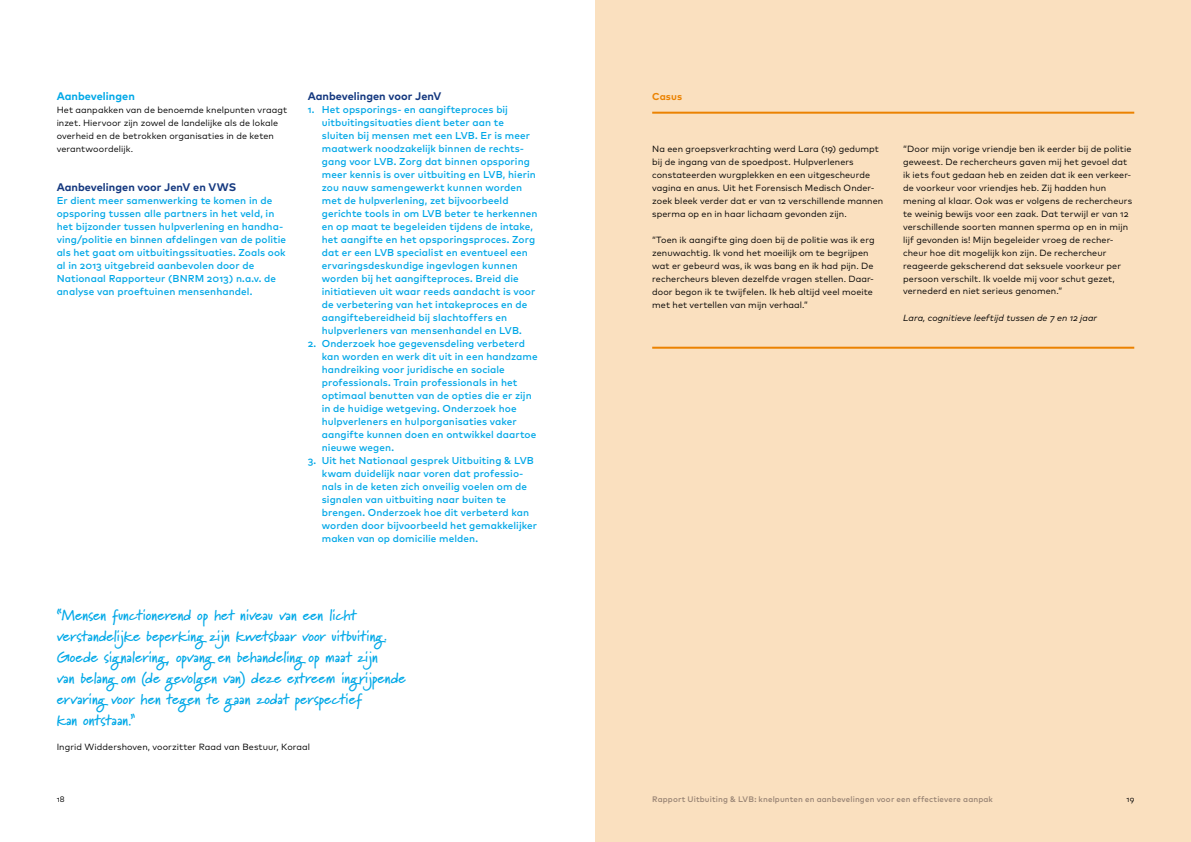
<style>
.page{position:relative;width:1191px;height:842px;background:#fff}
.page>*{position:absolute;margin:0;border:0;box-sizing:border-box;transform-origin:0 0}
.t1{font:700 15px/21px "Marydale";color:#00a8e7}
.t2{font:700 11px "Mark OT";letter-spacing:.005em;color:#14387f}
.t3{font:700 11px "Mark OT";letter-spacing:.005em;color:#00a8e7}
.t4{font:500 10px/13px "Mark OT";letter-spacing:.005em;color:#00a7e7}
.t5{font:700 10px "Mark OT";letter-spacing:.005em;color:#eb8200}
.t6{font:9px/13px "Mark OT";letter-spacing:.01em;color:#000}
.t7{font:italic 9px "Mark OT";letter-spacing:.005em;color:#000}
.t8{font:500 8px "Mark OT";letter-spacing:.015em;color:#968273}
.t9{font:8px "Mark OT";color:#000}
</style>
<div class="page">
<div style="left:595px;top:0;width:596px;height:842px;background:#fae0bf"></div>
<hr style="left:652px;top:112px;width:482px;height:2px;background:#eb8200">
<hr style="left:652px;top:347px;width:482px;height:2px;background:#eb8200">
<p class="t3" style="left:57px;top:88px;width:80px">Aanbevelingen</p>
<p class="t6" style="left:57px;top:103px;width:232px">Het aanpakken van de benoemde knelpunten vraagt inzet. Hiervoor zijn zowel de landelijke als de lokale overheid en de betrokken organisaties in de keten verantwoordelijk.</p>
<p class="t2" style="left:57px;top:179px;width:181px">Aanbevelingen voor JenV en VWS</p>
<p class="t4" style="left:57px;top:193px;width:231px">Er dient meer samenwerking te komen in de opsporing tussen alle partners in het veld, in het bijzonder tussen hulpverlening en handha&shy;ving/politie en binnen afdelingen van de politie als het gaat om uitbuitingssituaties. Zoals ook al in 2013 uitgebreid aanbevolen door de Nationaal Rapporteur (BNRM 2013) n.a.v. de analyse van proeftuinen mensenhandel.</p>
<p class="t2" style="left:308px;top:88px;width:135px">Aanbevelingen voor JenV</p>
<p class="t4" style="left:322px;top:102px;width:217px;text-indent:-14px">1. Het opsporings- en aangifteproces bij uitbuitingsituaties dient beter aan te sluiten bij mensen met een LVB. Er is meer maatwerk noodzakelijk binnen de rechts&shy;gang voor LVB. Zorg dat binnen opsporing meer kennis is over uitbuiting en LVB, hierin zou nauw samengewerkt kunnen worden met de hulpverlening, zet bijvoorbeeld gerichte tools in om LVB beter te herkennen en op maat te begeleiden tijdens de intake, het aangifte en het opsporingsproces. Zorg dat er een LVB specialist en eventueel een ervaringsdeskundige ingevlogen kunnen worden bij het aangifteproces. Breid die initiatieven uit waar reeds aandacht is voor de verbetering van het intakeproces en de aangiftebereidheid bij slachtoffers en hulpverleners van mensenhandel en LVB.</p>
<p class="t4" style="left:322px;top:336px;width:217px;text-indent:-14px">2. Onderzoek hoe gegevensdeling verbeterd kan worden en werk dit uit in een handzame handreiking voor juridische en sociale professionals. Train professionals in het optimaal benutten van de opties die er zijn in de huidige wetgeving. Onderzoek hoe hulpverleners en hulporganisaties vaker aangifte kunnen doen en ontwikkel daartoe nieuwe wegen.</p>
<p class="t4" style="left:322px;top:453px;width:217px;text-indent:-14px">3. Uit het Nationaal gesprek Uitbuiting &amp; LVB kwam duidelijk naar voren dat professio&shy;nals in de keten zich onveilig voelen om de signalen van uitbuiting naar buiten te brengen. Onderzoek hoe dit verbeterd kan worden door bijvoorbeeld het gemakkelijker maken van op domicilie melden.</p>
<p class="t1" style="left:57px;top:604px;width:350px">“Mensen functionerend op het niveau van een licht verstandelijke beperking zijn kwetsbaar voor uitbuiting.<br>Goede signalering, opvang en behandeling op maat zijn<br>van belang om (de gevolgen van) deze extreem ingrijpende ervaring voor hen tegen te gaan zodat perspectief<br>kan ontstaan.”</p>
<p class="t6" style="left:57px;top:740px;width:255px">Ingrid Widdershoven, voorzitter Raad van Bestuur, Koraal</p>
<p class="t5" style="left:652px;top:89px;width:31px">Casus</p>
<p class="t6" style="left:652px;top:142px;width:233px">Na een groepsverkrachting werd Lara (19) gedumpt bij de ingang van de spoedpost. Hulpverleners constateerden wurgplekken en een uitgescheurde vagina en anus. Uit het Forensisch Medisch Onder&shy;zoek bleek verder dat er van 12 verschillende mannen sperma op en in haar lichaam gevonden zijn.</p>
<p class="t6" style="left:652px;top:233px;width:224px">“Toen ik aangifte ging doen bij de politie was ik erg zenuwachtig. Ik vond het moeilijk om te begrijpen wat er gebeurd was, ik was bang en ik had pijn. De rechercheurs bleven dezelfde vragen stellen. Daar&shy;door begon ik te twijfelen. Ik heb altijd veel moeite met het vertellen van mijn verhaal.”</p>
<p class="t6" style="left:903px;top:142px;width:230px">“Door mijn vorige vriendje ben ik eerder bij de politie geweest. De rechercheurs gaven mij het gevoel dat ik iets fout gedaan heb en zeiden dat ik een verkeer&shy;de voorkeur voor vriendjes heb. Zij hadden hun mening al klaar. Ook was er volgens de rechercheurs te weinig bewijs voor een zaak. Dat terwijl er van 12 verschillende soorten mannen sperma op en in mijn lijf gevonden is! Mijn begeleider vroeg de recher&shy;cheur hoe dit mogelijk kon zijn. De rechercheur reageerde gekscherend dat seksuele voorkeur per persoon verschilt. Ik voelde mij voor schut gezet, vernederd en niet serieus genomen.”</p>
<p class="t7" style="left:903px;top:312px;width:195px">Lara, cognitieve leeftijd tussen de 7 en 12 jaar</p>
<p class="t9" style="left:57px;top:794px;width:10px">18</p>
<p class="t8" style="left:652px;top:794px;width:342px">Rapport Uitbuiting &amp; LVB: knelpunten en aanbevelingen voor een effectievere aanpak</p>
<p class="t9" style="left:1126px;top:794px;width:9px">19</p>
</div>
